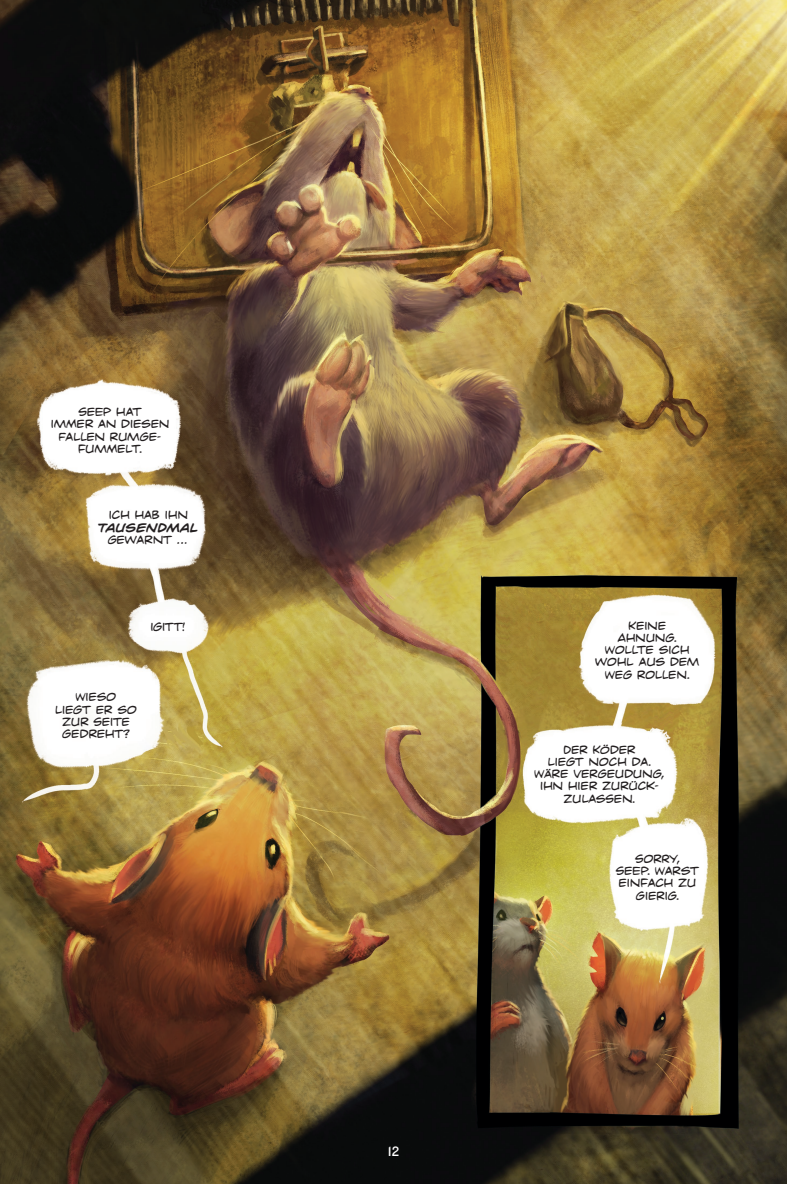
<style>
.page{position:relative;width:787px;height:1184px;background:#fff}
.page>*{position:absolute;margin:0;border:0;box-sizing:border-box;transform-origin:0 0}
.t1{font:14px "Knockout HTF31 Junior Middlewt";color:#fff}
.t2{font:10.5px/12.2px "CC Dave Gibbons";letter-spacing:.015em;color:#231f20;text-align:center}
.t3{font:italic 700 10.5px "CC Dave Gibbons";letter-spacing:.02em;color:#231f20}
</style>
<div class="page">
<img style="left:0;top:0;width:787px;height:1184px">
<p class="t2" style="left:51px;top:406px;width:120px">SEEP HAT<br>IMMER AN DIESEN<br>FALLEN RUMGE-<br>FUMMELT.</p>
<p class="t2" style="left:109px;top:509px;width:81px">ICH HAB IHN</p>
<p class="t3" style="left:98px;top:522px;width:103px">TAUSENDMAL</p>
<p class="t2" style="left:108px;top:533px;width:83px">GEWARNT …</p>
<p class="t2" style="left:150px;top:621px;width:36px">IGITT!</p>
<p class="t2" style="left:55px;top:691px;width:83px">WIESO<br>LIEGT ER SO<br>ZUR SEITE<br>GEDREHT?</p>
<h1 class="t1" style="left:388px;top:1143px;width:13px">12</h1>
<p class="t2" style="left:595px;top:619px;width:106px">KEINE<br>AHNUNG.<br>WOLLTE SICH<br>WOHL AUS DEM<br>WEG ROLLEN.</p>
<p class="t2" style="left:534px;top:743px;width:131px">DER KÖDER<br>LIEGT NOCH DA.<br>WÄRE VERGEUDUNG,<br>IHN HIER ZURÜCK-<br>ZULASSEN.</p>
<p class="t2" style="left:616px;top:852px;width:85px">SORRY,<br>SEEP. WARST<br>EINFACH ZU<br>GIERIG.</p>
</div>
